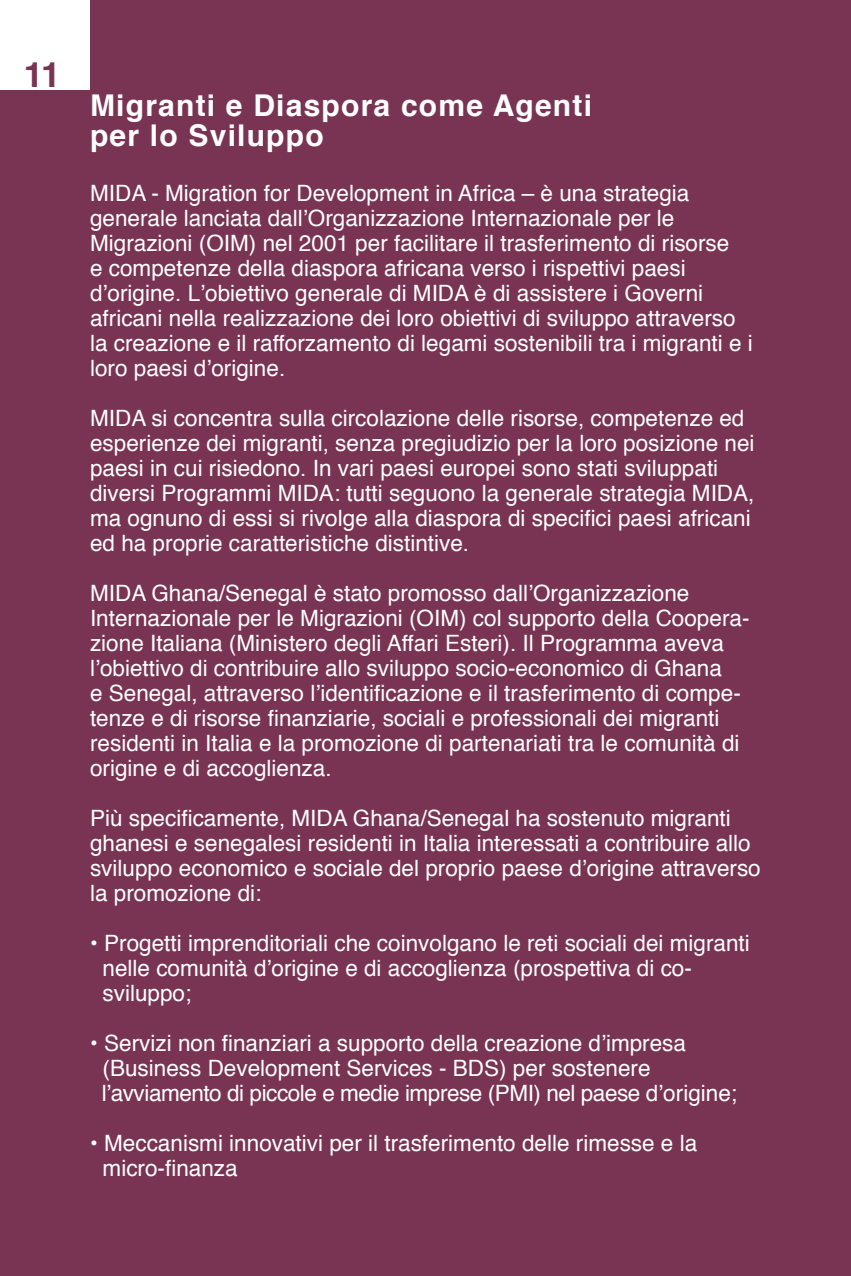
<style>
.page{position:relative;width:851px;height:1276px;background:#fff}
.page>*{position:absolute;margin:0;border:0;box-sizing:border-box;transform-origin:0 0}
.t1{font:700 35px "Helvetica";color:#793353}
.t2{font:700 30px/30px "Helvetica";letter-spacing:.04em;color:#fff}
.t3{font:22.5px/25px "Helvetica";color:#fff}
</style>
<div class="page">
<div style="left:0;top:0;width:850px;height:1276px;background:#793353"></div>
<div style="left:0;top:0;width:90px;height:90px;background:#fff"></div>
<h1 class="t1" style="left:24px;top:43px;width:38px">11</h1>
<h2 class="t2" style="left:90px;top:88px;width:503px">Migranti e Diaspora come Agenti per lo Sviluppo</h2>
<p class="t3" style="left:90px;top:180px;width:664px">MIDA - Migration for Development in Africa – è una strategia generale lanciata dall’Organizzazione Internazionale per le Migrazioni (OIM) nel 2001 per facilitare il trasferimento di risorse<br>e competenze della diaspora africana verso i rispettivi paesi d’origine. L’obiettivo generale di MIDA è di assistere i Governi africani nella realizzazione dei loro obiettivi di sviluppo attraverso la creazione e il rafforzamento di legami sostenibili tra i migranti e i loro paesi d’origine.</p>
<p class="t3" style="left:90px;top:405px;width:666px">MIDA si concentra sulla circolazione delle risorse, competenze ed esperienze dei migranti, senza pregiudizio per la loro posizione nei paesi in cui risiedono. In vari paesi europei sono stati sviluppati diversi Programmi MIDA: tutti seguono la generale strategia MIDA, ma ognuno di essi si rivolge alla diaspora di specifici paesi africani ed ha proprie caratteristiche distintive.</p>
<p class="t3" style="left:90px;top:580px;width:661px">MIDA Ghana/Senegal è stato promosso dall’Organizzazione Internazionale per le Migrazioni (OIM) col supporto della Coopera&shy;zione Italiana (Ministero degli Affari Esteri). Il Programma aveva l’obiettivo di contribuire allo sviluppo socio-economico di Ghana<br>e Senegal, attraverso l’identificazione e il trasferimento di compe&shy;tenze e di risorse finanziarie, sociali e professionali dei migranti residenti in Italia e la promozione di partenariati tra le comunità di origine e di accoglienza.</p>
<p class="t3" style="left:90px;top:805px;width:672px">Più specificamente, MIDA Ghana/Senegal ha sostenuto migranti ghanesi e senegalesi residenti in Italia interessati a contribuire allo sviluppo economico e sociale del proprio paese d’origine attraverso la promozione di:</p>
<p class="t3" style="left:103px;top:930px;width:648px;text-indent:-13px">• Progetti imprenditoriali che coinvolgano le reti sociali dei migranti nelle comunità d’origine e di accoglienza (prospettiva di co&shy;sviluppo;</p>
<p class="t3" style="left:102px;top:1030px;width:637px;text-indent:-12px">• Servizi non finanziari a supporto della creazione d’impresa (Business Development Services - BDS) per sostenere l’avviamento di piccole e medie imprese (PMI) nel paese d’origine;</p>
<p class="t3" style="left:103px;top:1130px;width:596px;text-indent:-13px">• Meccanismi innovativi per il trasferimento delle rimesse e la micro-finanza</p>
</div>
